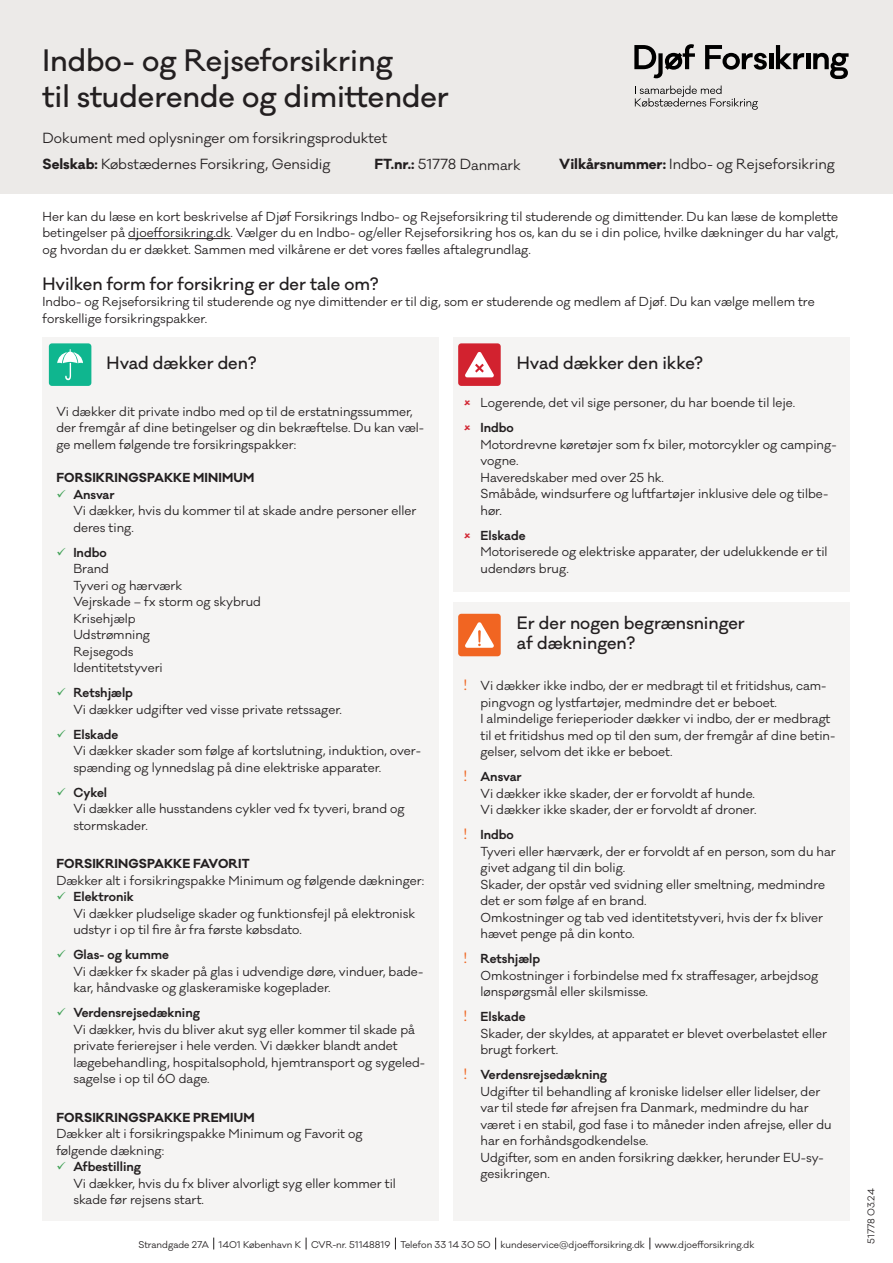
<style>
.page{position:relative;width:893px;height:1263px;background:#fff}
.page>*{position:absolute;margin:0;border:0;box-sizing:border-box;transform-origin:0 0}
.t1{font:500 28.5px/36px "Galano Classic";color:#231f20}
.Mellemrubrik{font:500 16.5px "Galano Classic";color:#231f20}
.t2{font:13.5px "Galano Classic";color:#231f20}
.Brødtekst{font:12px/16.5px "Galano Classic";color:#231f20}
.Brødtekst-2{font:700 12px "Galano Classic";letter-spacing:.01em;color:#231f20}
.t3{font:9px "Galano Classic";color:#231f20}
.s1{font-weight:700}
.s2{font-weight:600}
.s3{font-family:"Brandon Text";font-size:15px;color:#ef6622}
</style>
<div class="page">
<div style="left:0;top:0;width:893px;height:193px;background:#eceae8"></div>
<svg style="left:213px;top:1237px;width:1px;height:12px"></svg>
<svg style="left:306px;top:1237px;width:1px;height:12px"></svg>
<svg style="left:395px;top:1237px;width:1px;height:12px"></svg>
<svg style="left:495px;top:1237px;width:1px;height:12px"></svg>
<svg style="left:649px;top:1237px;width:1px;height:12px"></svg>
<svg style="left:634px;top:44px;width:61px;height:34px"></svg>
<svg style="left:705px;top:45px;width:62px;height:25px"></svg>
<hr style="left:769px;top:53px;width:4px;height:16px;background:#000">
<hr style="left:806px;top:53px;width:4px;height:16px;background:#000">
<svg style="left:813px;top:53px;width:36px;height:26px"></svg>
<svg style="left:776px;top:45px;width:28px;height:24px"></svg>
<svg style="left:635px;top:86px;width:123px;height:24px"></svg>
<div style="left:43px;top:337px;width:396px;height:883px;background:#f5f4f3"></div>
<hr style="left:128px;top:238px;width:102px;height:1px;background:#231f20">
<div style="left:453px;top:337px;width:396px;height:254px;background:#f5f4f3"></div>
<div style="left:49px;top:343px;width:42px;height:43px;background:#0fb68f;border-radius:3px"></div>
<svg style="left:57px;top:349px;width:26px;height:31px"></svg>
<div style="left:458px;top:343px;width:43px;height:43px;background:#d2222f;border-radius:3px"></div>
<svg style="left:465px;top:352px;width:29px;height:25px"></svg>
<div style="left:453px;top:602px;width:396px;height:618px;background:#f5f4f3"></div>
<div style="left:458px;top:614px;width:43px;height:42px;background:#f16522;border-radius:3px"></div>
<svg style="left:465px;top:622px;width:29px;height:26px"></svg>
<h1 class="t1" style="left:43px;top:43px;width:408px">Indbo- og Rejseforsikring<br>til studerende og dimittender</h1>
<p class="t2" style="left:43px;top:129px;width:346px">Dokument med oplysninger om forsikringsproduktet</p>
<p class="t2" style="left:43px;top:155px;width:289px"><span class="s1">Selskab:</span> Købstædernes Forsikring, Gensidig</p>
<p class="t2" style="left:375px;top:156px;width:148px"><span class="s1">FT.nr.:</span> 51778 Danmark</p>
<p class="t2" style="left:559px;top:155px;width:277px"><span class="s1">Vilkårsnummer:</span> Indbo- og Rejseforsikring</p>
<p class="Brødtekst" style="left:43px;top:208px;width:797px;text-align:justify">Her kan du læse en kort beskrivelse af Djøf Forsikrings Indbo- og Rejseforsikring til studerende og dimittender. Du kan læse de komplette betingelser på djoefforsikring.dk. Vælger du en Indbo- og/eller Rejseforsikring hos os, kan du se i din police, hvilke dækninger du har valgt, og hvordan du er dækket. Sammen med vilkårene er det vores fælles aftalegrundlag.</p>
<p class="Mellemrubrik" style="left:43px;top:273px;width:338px">Hvilken form for forsikring er der tale om?</p>
<p class="Brødtekst" style="left:43px;top:294px;width:774px">Indbo- og Rejseforsikring til studerende og nye dimittender er til dig, som er studerende og medlem af Djøf. Du kan vælge mellem tre forskellige forsikringspakker.</p>
<p class="Mellemrubrik" style="left:107px;top:352px;width:151px">Hvad dækker den?</p>
<p class="Mellemrubrik" style="left:517px;top:352px;width:188px">Hvad dækker den ikke?</p>
<p class="Brødtekst" style="left:56px;top:403px;width:369px">Vi dækker dit private indbo med op til de erstatningssummer, der fremgår af dine betingelser og din bekræftelse. Du kan væl&shy;ge mellem følgende tre forsikringspakker:</p>
<p class="Brødtekst-2" style="left:56px;top:469px;width:199px">FORSIKRINGSPAKKE MINIMUM</p>
<p class="Brødtekst" style="left:73px;top:486px;width:345px"><span class="s2">Ansvar<br></span>Vi dækker, hvis du kommer til at skade andre personer eller deres ting.</p>
<p class="Brødtekst" style="left:73px;top:544px;width:189px"><span class="s2">Indbo<br></span>Brand<br>Tyveri og hærværk<br>Vejrskade – fx storm og skybrud<br>Krisehjælp<br>Udstrømning<br>Rejsegods<br>Identitetstyveri</p>
<p class="Brødtekst" style="left:73px;top:684px;width:270px"><span class="s2">Retshjælp<br></span>Vi dækker udgifter ved visse private retssager.</p>
<p class="Brødtekst" style="left:73px;top:726px;width:349px"><span class="s2">Elskade<br></span>Vi dækker skader som følge af kortslutning, induktion, over&shy;spænding og lynnedslag på dine elektriske apparater.</p>
<p class="Brødtekst" style="left:73px;top:784px;width:333px"><span class="s2">Cykel<br></span>Vi dækker alle husstandens cykler ved fx tyveri, brand og stormskader.</p>
<p class="Brødtekst-2" style="left:56px;top:855px;width:195px">FORSIKRINGSPAKKE FAVORIT</p>
<p class="Brødtekst" style="left:56px;top:872px;width:369px">Dækker alt i forsikringspakke Minimum og følgende dækninger:</p>
<p class="Brødtekst" style="left:73px;top:888px;width:343px"><span class="s2">Elektronik<br></span>Vi dækker pludselige skader og funktionsfejl på elektronisk udstyr i op til fire år fra første købsdato.</p>
<p class="Brødtekst" style="left:73px;top:946px;width:352px"><span class="s2">Glas- og kumme<br></span>Vi dækker fx skader på glas i udvendige døre, vinduer, bade&shy;kar, håndvaske og glaskeramiske kogeplader.</p>
<p class="Brødtekst" style="left:73px;top:1004px;width:353px"><span class="s2">Verdensrejsedækning<br></span>Vi dækker, hvis du bliver akut syg eller kommer til skade på private ferierejser i hele verden. Vi dækker blandt andet lægebehandling, hospitalsophold, hjemtransport og sygeled&shy;sagelse i op til 60 dage.</p>
<p class="Brødtekst-2" style="left:56px;top:1109px;width:200px">FORSIKRINGSPAKKE PREMIUM</p>
<p class="Brødtekst" style="left:56px;top:1125px;width:308px">Dækker alt i forsikringspakke Minimum og Favorit og</p>
<p class="Brødtekst" style="left:56px;top:1142px;width:109px">følgende dækning:</p>
<p class="Brødtekst" style="left:73px;top:1158px;width:324px"><span class="s2">Afbestilling<br></span>Vi dækker, hvis du fx bliver alvorligt syg eller kommer til skade før rejsens start.</p>
<p class="Brødtekst" style="left:480px;top:395px;width:316px">Logerende, det vil sige personer, du har boende til leje.</p>
<p class="Brødtekst" style="left:480px;top:420px;width:358px"><span class="s2">Indbo<br></span>Motordrevne køretøjer som fx biler, motorcykler og camping&shy;vogne.<br>Haveredskaber med over 25 hk.<br>Småbåde, windsurfere og luftfartøjer inklusive dele og tilbe&shy;hør.</p>
<p class="Brødtekst" style="left:480px;top:527px;width:349px"><span class="s2">Elskade<br></span>Motoriserede og elektriske apparater, der udelukkende er til udendørs brug.</p>
<p class="Mellemrubrik" style="left:517px;top:612px;width:230px">Er der nogen begrænsninger</p>
<p class="Mellemrubrik" style="left:517px;top:631px;width:120px">af dækningen?</p>
<p class="Brødtekst" style="left:480px;top:678px;width:356px;text-indent:-17px"><span class="s3">!</span> Vi dækker ikke indbo, der er medbragt til et fritidshus, cam&shy;pingvogn og lystfartøjer, medmindre det er beboet.<br>I almindelige ferieperioder dækker vi indbo, der er medbragt til et fritidshus med op til den sum, der fremgår af dine betin&shy;gelser, selvom det ikke er beboet.</p>
<p class="Brødtekst" style="left:480px;top:769px;width:277px;text-indent:-17px"><span class="s3">!</span> <span class="s2">Ansvar<br></span>Vi dækker ikke skader, der er forvoldt af hunde.<br>Vi dækker ikke skader, der er forvoldt af droner.</p>
<p class="Brødtekst" style="left:480px;top:827px;width:357px;text-indent:-17px"><span class="s3">!</span> <span class="s2">Indbo<br></span>Tyveri eller hærværk, der er forvoldt af en person, som du har givet adgang til din bolig.<br>Skader, der opstår ved svidning eller smeltning, medmindre det er som følge af en brand.<br>Omkostninger og tab ved identitetstyveri, hvis der fx bliver hævet penge på din konto.</p>
<p class="Brødtekst" style="left:480px;top:951px;width:339px;text-indent:-17px"><span class="s3">!</span> <span class="s2">Retshjælp<br></span>Omkostninger i forbindelse med fx straffesager, arbejdsog lønspørgsmål eller skilsmisse.</p>
<p class="Brødtekst" style="left:480px;top:1009px;width:348px;text-indent:-17px"><span class="s3">!</span> <span class="s2">Elskade<br></span>Skader, der skyldes, at apparatet er blevet overbelastet eller brugt forkert.</p>
<p class="Brødtekst" style="left:480px;top:1067px;width:353px;text-indent:-17px"><span class="s3">!</span> <span class="s2">Verdensrejsedækning<br></span>Udgifter til behandling af kroniske lidelser eller lidelser, der var til stede før afrejsen fra Danmark, medmindre du har været i en stabil, god fase i to måneder inden afrejse, eller du har en forhåndsgodkendelse.<br>Udgifter, som en anden forsikring dækker, herunder EU-sy&shy;gesikringen.</p>
<p class="t3" style="left:138px;top:1239px;width:618px">Strandgade 27A 1401 København K CVR-nr. 51148819 Telefon 33 14 30 50 kundeservice@djoefforsikring.dk www.djoefforsikring.dk</p>
<p class="t3" style="left:865px;top:1244px;width:57px;rotate:-90deg">51778 03.24</p>
</div>
